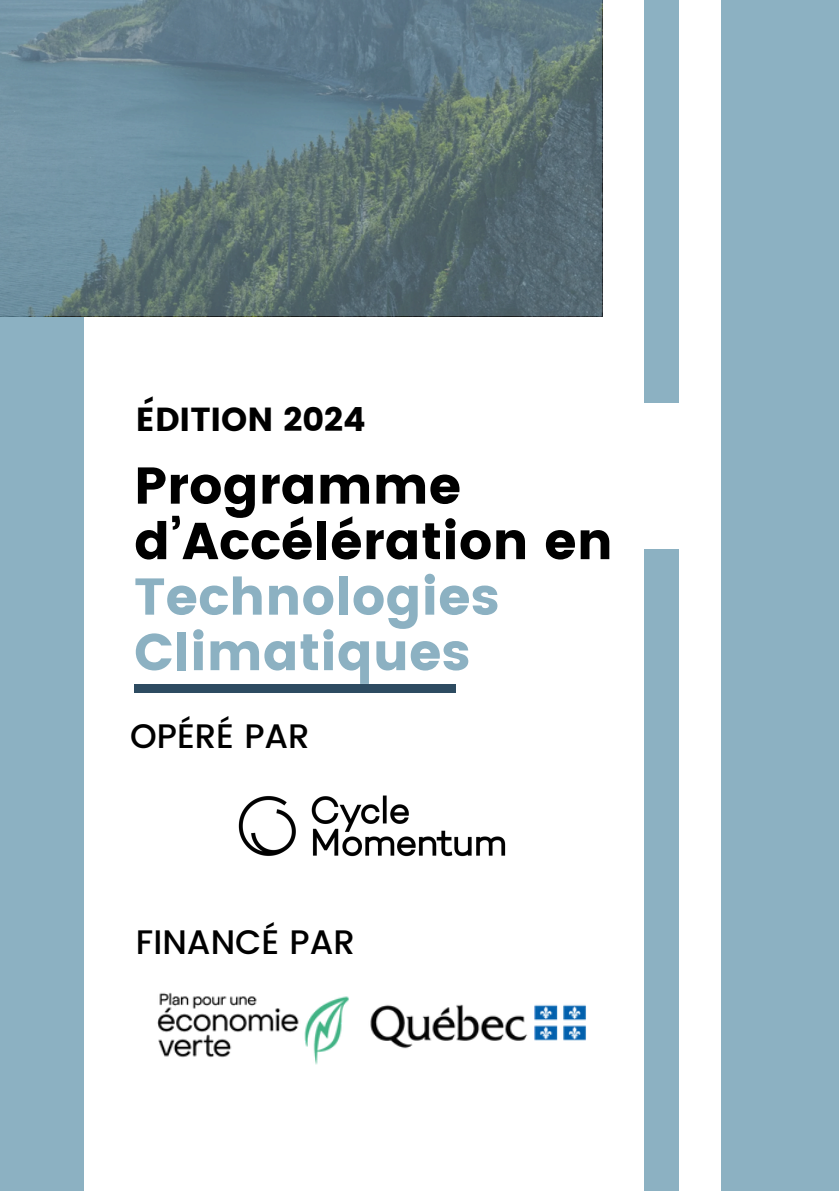
<style>
.page{position:relative;width:839px;height:1191px;background:#fff}
.page>*{position:absolute;margin:0;border:0;box-sizing:border-box;transform-origin:0 0}
.t1{font:51.6px/55.6px "Poppins";color:#000}
.t2{font:500 34px "Poppins";color:#000}
.t3{font:33.2px "Poppins";color:#000}
.s1{color:#8cb1c2}
</style>
<div class="page">
<div style="left:0;top:307px;width:84px;height:884px;background:#8cb1c2"></div>
<div style="left:134px;top:684px;width:322px;height:8px;background:#2d4b61"></div>
<svg style="left:0;top:0;width:601px;height:316px;background:#627b84"></svg>
<img style="left:238px;top:795px;width:268px;height:62px">
<div style="left:644px;top:0;width:35px;height:403px;background:#8cb1c2"></div>
<div style="left:721px;top:0;width:117px;height:1191px;background:#8cb1c2"></div>
<div style="left:644px;top:550px;width:35px;height:641px;background:#8cb1c2"></div>
<img style="left:157px;top:992px;width:429px;height:73px">
<p class="t3" style="left:144px;top:394px;width:10px">´</p>
<p class="t3" style="left:136px;top:400px;width:231px">EDITION 2024</p>
<p class="t1" style="left:134px;top:458px;width:480px">Programme d’Accélération en<br><span class="s1">Technologies<br>Climatiques</span></p>
<h1 class="t2" style="left:130px;top:716px;width:181px">OPÉRÉ PAR</h1>
<p class="t2" style="left:136px;top:923px;width:220px">FINANCÉ PAR</p>
</div>
